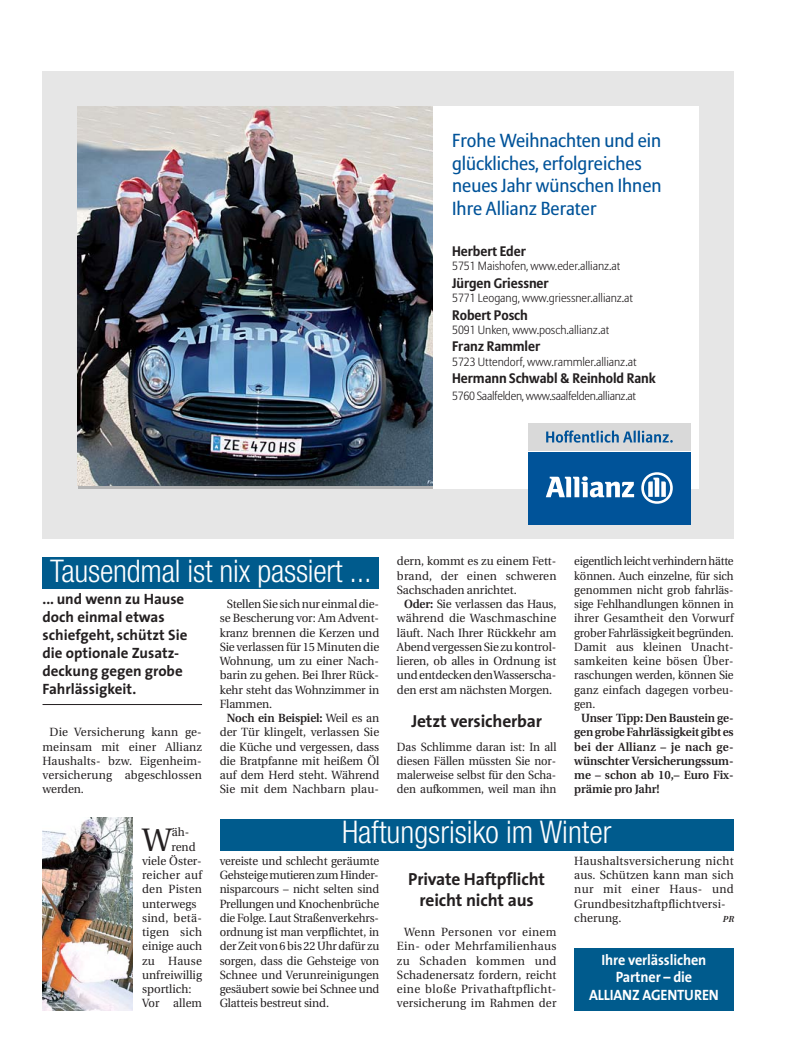
<style>
.page{position:relative;width:794px;height:1053px;background:#fff}
.page>*{position:absolute;margin:0;border:0;box-sizing:border-box;transform-origin:0 0}
.t1{font:32.38px "Utopia";color:#231f20}
.t2{font:300 condensed 31.25px "Helvetica Neue";letter-spacing:-.005em;color:#fff}
.t3{font:18.75px/22.5px "Allianz Sans";color:#005399}
.t4{font:700 17.5px/21px "The Sans";letter-spacing:-.01em;color:#231f20;text-align:center}
.t5{font:700 15px/18px "The Sans";color:#231f20}
.t6{font:700 15px/17.5px "The Sans";letter-spacing:-.01em;color:#fff;text-align:center;scale:.95 1}
.t7{font:700 13.75px "Allianz Sans";letter-spacing:-.005em;color:#231f20}
.t8{font:11.88px/14.2px "Utopia";letter-spacing:-.005em;color:#231f20;text-align:justify}
.t9{font:11.88px/14.2px "Utopia";letter-spacing:-.005em;color:#231f20;text-align:justify;scale:.94 1}
.t10{font:11.88px/14.2px "Utopia";letter-spacing:-.005em;color:#231f20;text-align:justify;scale:.95 1}
.t11{font:600 11.88px/14.2px "Utopia";letter-spacing:-.01em;color:#231f20;text-align:justify}
.t12{font:11.88px/14.2px "Utopia";letter-spacing:.03em;color:#231f20;text-align:center}
.t13{font:300 11.88px "Allianz Sans";letter-spacing:-.005em;color:#231f20}
.t14{font:11.88px "Utopia";letter-spacing:.015em;color:#231f20}
.t15{font:300 11.88px "Allianz Sans";letter-spacing:-.025em;color:#231f20}
.t16{font:11.88px "Utopia";letter-spacing:.02em;color:#231f20}
.t17{font:italic 600 8.75px "Utopia";color:#231f20}
.s1{font-weight:400}
.s2{font-weight:600}
</style>
<div class="page">
<div style="left:43px;top:71px;width:690px;height:468px;background:#e6e6e6"></div>
<div style="left:428px;top:106px;width:271px;height:383px;background:#fff"></div>
<div style="left:528px;top:452px;width:162px;height:72px;background:#005399"></div>
<svg style="left:546px;top:476px;width:88px;height:21px"></svg>
<svg style="left:641px;top:472px;width:32px;height:31px"></svg>
<div style="left:528px;top:423px;width:162px;height:27px;background:#d9d9d9"></div>
<svg style="left:546px;top:430px;width:127px;height:12px"></svg>
<img style="left:78px;top:106px;width:354px;height:379px">
<hr style="left:43px;top:704px;width:159px;height:1px;background:#231f20">
<img style="left:43px;top:817px;width:89px;height:193px">
<div style="left:43px;top:557px;width:336px;height:32px;background:#005b8d"></div>
<div style="left:220px;top:818px;width:513px;height:32px;background:#005b8d"></div>
<div style="left:574px;top:947px;width:159px;height:63px;background:#005b8d"></div>
<h3 class="t3" style="left:452px;top:131px;width:211px">Frohe Weihnachten und ein glückliches, erfolgreiches neues Jahr wünschen Ihnen<br>Ihre Allianz Berater</h3>
<p class="t7" style="left:452px;top:246px;width:151px">Herbert Eder &amp; Peter Auer</p>
<p class="t13" style="left:452px;top:260px;width:170px">5751 Maishofen, www.eder.allianz.at</p>
<p class="t7" style="left:452px;top:278px;width:98px">Jürgen Griessner</p>
<p class="t13" style="left:452px;top:292px;width:182px">5771 Leogang, www.griessner.allianz.at</p>
<p class="t7" style="left:452px;top:310px;width:77px">Robert Posch</p>
<p class="t13" style="left:452px;top:324px;width:158px">5091 Unken, www.posch.allianz.at</p>
<p class="t7" style="left:452px;top:341px;width:89px">Franz Rammler</p>
<p class="t13" style="left:452px;top:356px;width:186px">5723 Uttendorf, www.rammler.allianz.at</p>
<p class="t7" style="left:452px;top:373px;width:205px">Hermann Schwabl &amp; Reinhold Rank</p>
<p class="t15" style="left:452px;top:390px;width:185px">5760 Saalfelden, www.saalfelden.allianz.at</p>
<h2 class="t2" style="left:50px;top:559px;width:323px">Tausendmal ist nix passiert ...</h2>
<p class="t5" style="left:43px;top:591px;width:146px">... und wenn zu Hause doch einmal etwas schiefgeht, schützt Sie die optionale Zusatz&shy;deckung gegen grobe<br>Fahrlässigkeit.</p>
<p class="t8" style="left:43px;top:726px;width:161px;text-indent:7px">Die Versicherung kann ge&shy;meinsam mit einer Allianz Haushalts- bzw. Eigenheim - versicherung abgeschlossen werden.</p>
<p class="t8" style="left:227px;top:598px;width:154px">Stellen Sie sich nur einmal die-</p>
<p class="t8" style="left:220px;top:612px;width:161px">se Bescherung vor: Am Advent-</p>
<p class="t8" style="left:220px;top:626px;width:161px">kranz brennen die Kerzen und</p>
<p class="t8" style="left:220px;top:640px;width:161px">Sie verlassen für 15 Minuten die</p>
<p class="t8" style="left:220px;top:655px;width:161px">Wohnung, um zu einer Nach-</p>
<p class="t8" style="left:220px;top:669px;width:161px">barin zu gehen. Bei Ihrer Rück-</p>
<p class="t8" style="left:220px;top:683px;width:161px">kehr steht das Wohnzimmer in</p>
<p class="t8" style="left:220px;top:697px;width:54px">Flammen.</p>
<p class="t11" style="left:227px;top:712px;width:154px">Noch ein Beispiel: <span class="s1">Weil es an</span></p>
<p class="t8" style="left:220px;top:726px;width:161px">der Tür klingelt, verlassen Sie</p>
<p class="t8" style="left:220px;top:740px;width:161px">die Küche und vergessen, dass</p>
<p class="t8" style="left:220px;top:754px;width:161px">die Bratpfanne mit heißem Öl</p>
<p class="t8" style="left:220px;top:769px;width:161px">auf dem Herd steht. Während</p>
<p class="t14" style="left:220px;top:784px;width:161px">Sie mit dem Nachbarn plau-</p>
<p class="t8" style="left:397px;top:555px;width:161px">dern, kommt es zu einem Fett-</p>
<p class="t14" style="left:397px;top:570px;width:161px">brand, der einen schweren</p>
<p class="t8" style="left:397px;top:583px;width:121px">Sachschaden anrichtet.</p>
<p class="t8" style="left:404px;top:598px;width:154px"><span class="s2">Oder:</span> Sie verlassen das Haus,</p>
<p class="t14" style="left:397px;top:613px;width:161px">während die Waschmaschine</p>
<p class="t8" style="left:397px;top:626px;width:161px">läuft. Nach Ihrer Rückkehr am</p>
<p class="t8" style="left:397px;top:640px;width:161px">Abend vergessen Sie zu kontrol-</p>
<p class="t8" style="left:397px;top:655px;width:161px">lieren, ob alles in Ordnung ist</p>
<p class="t8" style="left:397px;top:669px;width:161px">und entdecken den Wasserscha-</p>
<p class="t8" style="left:397px;top:683px;width:157px">den erst am nächsten Morgen.</p>
<h3 class="t4" style="left:411px;top:711px;width:132px">Jetzt versicherbar</h3>
<p class="t9" style="left:397px;top:740px;width:171px">Das Schlimme daran ist: In all diesen Fällen müssten Sie nor&shy;malerweise selbst für den Scha&shy;den aufkommen, weil man ihn</p>
<p class="t9" style="left:574px;top:555px;width:171px">eigentlich leicht verhindern hätte können. Auch einzelne, für sich genommen nicht grob fahrläs - sige Fehlhandlungen können in ihrer Gesamtheit den Vorwurf grober Fahrlässigkeit begründen.<br>Damit aus kleinen Unacht - samkeiten keine bösen Über - raschungen werden, können Sie ganz einfach dagegen vorbeu&shy;gen.</p>
<p class="t11" style="left:574px;top:712px;width:161px;text-indent:7px">Unser Tipp: Den Baustein ge&shy;gen grobe Fahrlässigkeit gibt es bei der Allianz – je nach ge&shy;wünschter Versicherungssum&shy;me – schon ab 10,– Euro Fix - prämie pro Jahr!</p>
<h1 class="t1" style="left:142px;top:826px;width:31px">W</h1>
<p class="t8" style="left:172px;top:826px;width:19px">äh-</p>
<p class="t8" style="left:171px;top:840px;width:26px">rend</p>
<p class="t8" style="left:142px;top:854px;width:61px">viele Öster-</p>
<p class="t16" style="left:142px;top:870px;width:61px">reicher auf</p>
<p class="t16" style="left:142px;top:884px;width:61px">den Pisten</p>
<p class="t8" style="left:142px;top:897px;width:56px">unterwegs</p>
<p class="t16" style="left:142px;top:912px;width:61px">sind, betä-</p>
<p class="t16" style="left:142px;top:927px;width:61px">tigen sich</p>
<p class="t8" style="left:142px;top:940px;width:61px">einige auch</p>
<p class="t8" style="left:142px;top:954px;width:61px">zu Hause</p>
<p class="t8" style="left:142px;top:968px;width:61px">unfreiwillig</p>
<p class="t8" style="left:142px;top:982px;width:51px">sportlich:</p>
<p class="t10" style="left:142px;top:997px;width:65px">Vor allem</p>
<h2 class="t2" style="left:342px;top:820px;width:271px">Haftungsrisiko im Winter</h2>
<p class="t10" style="left:220px;top:854px;width:169px">vereiste und schlecht geräumte Gehsteige mutieren zum Hinder&shy;nisparcours – nicht selten sind Prellungen und Knochenbrüche die Folge. Laut Straßenverkehrs&shy;ordnung ist man verpflichtet, in der Zeit von 6 bis 22 Uhr dafür zu sorgen, dass die Gehsteige von Schnee und Verunreinigungen gesäubert sowie bei Schnee und Glatteis bestreut sind.</p>
<h3 class="t4" style="left:408px;top:870px;width:138px">Private Haftpflicht reicht nicht aus</h3>
<p class="t12" style="left:397px;top:925px;width:161px">Wenn Personen vor einem<br>Ein- oder Mehrfamilienhaus zu Schaden kommen und<br>Schadenersatz fordern, reicht eine bloße Privathaftpflicht&shy;versicherung im Rahmen der</p>
<p class="t8" style="left:574px;top:854px;width:161px;text-align:left">Haushaltsversicherung nicht aus. Schützen kann man sich nur mit einer Haus- und<br>Grundbesitzhaftpflichtversi&shy;cherung.</p>
<p class="t17" style="left:722px;top:915px;width:13px">PR</p>
<p class="t6" style="left:589px;top:952px;width:138px">Ihre verlässlichen<br>Partner – die<br>ALLIANZ AGENTUREN</p>
</div>
